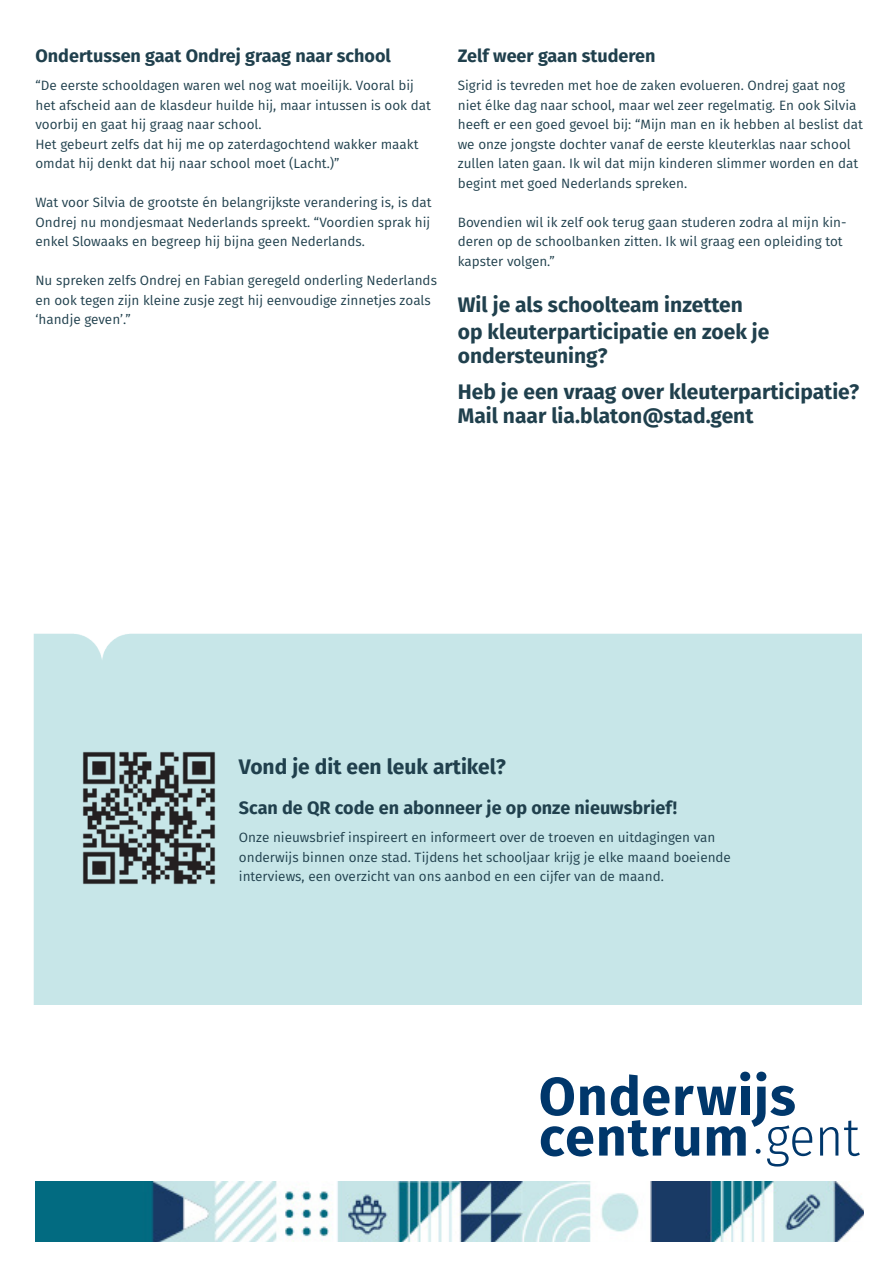
<style>
.page{position:relative;width:893px;height:1263px;background:#fff}
.page>*{position:absolute;margin:0;border:0;box-sizing:border-box;transform-origin:0 0}
.Titel_nl{font:700 21px/27px "Fira Sans";color:#20404d}
.Subtitel{font:700 18px "Fira Sans";color:#20404d}
.Body_nl{font:13.5px/19.5px "Fira Sans";color:#20404d}
</style>
<div class="page">
<img style="left:35px;top:1181px;width:828px;height:61px">
<img style="left:66px;top:735px;width:166px;height:166px">
<svg style="left:756px;top:1071px;width:10px;height:10px"></svg>
<svg style="left:740px;top:1071px;width:10px;height:10px"></svg>
<svg style="left:541px;top:1074px;width:319px;height:92px"></svg>
<p class="Subtitel" style="left:35px;top:41px;width:357px">Ondertussen gaat Ondrej graag naar school</p>
<p class="Body_nl" style="left:35px;top:76px;width:397px">“De eerste schooldagen waren wel nog wat moeilijk. Vooral bij het afscheid aan de klasdeur huilde hij, maar intussen is ook dat voorbij en gaat hij graag naar school.</p>
<p class="Body_nl" style="left:35px;top:134px;width:385px">Het gebeurt zelfs dat hij me op zaterdagochtend wakker maakt omdat hij denkt dat hij naar school moet (Lacht.)”</p>
<p class="Body_nl" style="left:35px;top:193px;width:398px;text-align:justify">Wat voor Silvia de grootste én belangrijkste verandering is, is dat Ondrej nu mondjesmaat Nederlands spreekt. “Voordien sprak hij enkel Slowaaks en begreep hij bijna geen Nederlands.</p>
<p class="Body_nl" style="left:35px;top:271px;width:403px">Nu spreken zelfs Ondrej en Fabian geregeld onderling Nederlands en ook tegen zijn kleine zusje zegt hij eenvoudige zinnetjes zoals ‘handje geven’.”</p>
<p class="Subtitel" style="left:458px;top:41px;width:199px">Zelf weer gaan studeren</p>
<p class="Body_nl" style="left:458px;top:76px;width:406px">Sigrid is tevreden met hoe de zaken evolueren. Ondrej gaat nog niet élke dag naar school, maar wel zeer regelmatig. En ook Silvia heeft er een goed gevoel bij: “Mijn man en ik hebben al beslist dat we onze jongste dochter vanaf de eerste kleuterklas naar school zullen laten gaan. Ik wil dat mijn kinderen slimmer worden en dat begint met goed Nederlands spreken.</p>
<p class="Body_nl" style="left:458px;top:212px;width:390px">Bovendien wil ik zelf ook terug gaan studeren zodra al mijn kin&shy;deren op de schoolbanken zitten. Ik wil graag een opleiding tot kapster volgen.”</p>
<p class="Titel_nl" style="left:458px;top:290px;width:313px">Wil je als schoolteam inzetten op kleuterparticipatie en zoek je</p>
<p class="Titel_nl" style="left:458px;top:341px;width:151px">ondersteuning?</p>
<p class="Titel_nl" style="left:458px;top:378px;width:403px;line-height:24px">Heb je een vraag over kleuterparticipatie?<br>Mail naar lia.blaton@stad.gent</p>
<p class="Titel_nl" style="left:239px;top:752px;width:268px">Vond je dit een leuk artikel?</p>
<p class="Subtitel" style="left:239px;top:793px;width:440px">Scan de QR code en abonneer je op onze nieuwsbrief!</p>
<p class="Body_nl" style="left:239px;top:828px;width:493px">Onze nieuwsbrief inspireert en informeert over de troeven en uitdagingen van onderwijs binnen onze stad. Tijdens het schooljaar krijg je elke maand boeiende interviews, een overzicht van ons aanbod en een cijfer van de maand.</p>
</div>
